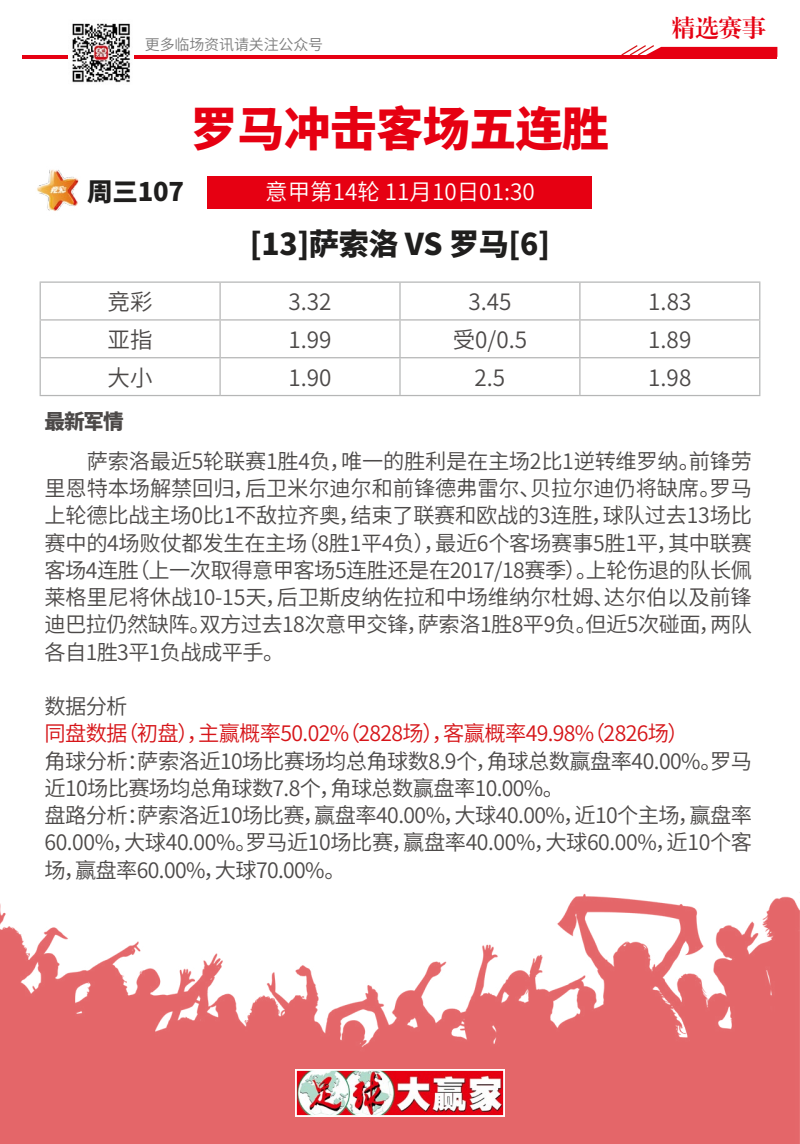
<style>
.page{position:relative;width:800px;height:1144px;background:#fff}
.page>*{position:absolute;margin:0;border:0;box-sizing:border-box;transform-origin:0 0}
.t1{font:900 46.88px "Noto Sans Hans";letter-spacing:-.01em;color:#e60012}
.t2{font:900 30px "Noto Sans Hans";letter-spacing:-.01em;color:#1f1e1d}
.t3{font:900 25.62px "Noto Sans Hans";letter-spacing:-.01em;color:#1f1e1d}
.t4{font:23.75px "CT Biao Song SJ";color:#e60012}
.t5{font:600 22.5px "Noto Sans Hans";color:#4c4948}
.t6{font:600 22.5px "Noto Sans Hans";color:#fff}
.t7{font:600 21.25px/27.2px "Noto Sans Hans";letter-spacing:-.025em;color:#4c4948;text-align:justify}
.t8{font:600 21.25px "Noto Sans Hans";letter-spacing:-.03em;color:#d61418}
.t9{font:900 20.62px "Noto Sans Hans";color:#4c4948}
.t10{font:600 15px "Noto Sans Hans";letter-spacing:-.01em;color:#7d7d7d}
</style>
<div class="page">
<img style="left:0;top:892px;width:800px;height:252px">
<img style="left:298px;top:1072px;width:204px;height:42px">
<div style="left:295px;top:1069px;width:210px;height:48px;border:2px solid #fff"></div>
<hr style="left:22px;top:55px;width:755px;height:4px;background:#e60012">
<svg style="left:621px;top:45px;width:156px;height:10px"></svg>
<img style="left:68px;top:23px;width:66px;height:60px">
<div style="left:208px;top:176px;width:384px;height:33px;background:#e60012"></div>
<hr style="left:40px;top:281px;width:180px;height:2px;background:#b5b6b6">
<hr style="left:40px;top:283px;width:1px;height:36px;background:#b5b6b6">
<hr style="left:220px;top:281px;width:180px;height:2px;background:#b5b6b6">
<hr style="left:219px;top:283px;width:2px;height:36px;background:#b5b6b6">
<hr style="left:400px;top:281px;width:180px;height:2px;background:#b5b6b6">
<hr style="left:399px;top:283px;width:2px;height:36px;background:#b5b6b6">
<hr style="left:580px;top:281px;width:180px;height:2px;background:#b5b6b6">
<hr style="left:579px;top:283px;width:2px;height:36px;background:#b5b6b6">
<hr style="left:759px;top:283px;width:1px;height:36px;background:#b5b6b6">
<hr style="left:40px;top:319px;width:180px;height:1px;background:#b5b6b6">
<hr style="left:40px;top:320px;width:1px;height:37px;background:#b5b6b6">
<hr style="left:220px;top:319px;width:180px;height:1px;background:#b5b6b6">
<hr style="left:219px;top:320px;width:2px;height:37px;background:#b5b6b6">
<hr style="left:400px;top:319px;width:180px;height:1px;background:#b5b6b6">
<hr style="left:399px;top:320px;width:2px;height:37px;background:#b5b6b6">
<hr style="left:580px;top:319px;width:180px;height:1px;background:#b5b6b6">
<hr style="left:579px;top:320px;width:2px;height:37px;background:#b5b6b6">
<hr style="left:759px;top:320px;width:1px;height:37px;background:#b5b6b6">
<hr style="left:40px;top:357px;width:180px;height:1px;background:#b5b6b6">
<hr style="left:40px;top:358px;width:1px;height:37px;background:#b5b6b6">
<hr style="left:220px;top:357px;width:180px;height:1px;background:#b5b6b6">
<hr style="left:219px;top:358px;width:2px;height:37px;background:#b5b6b6">
<hr style="left:400px;top:357px;width:180px;height:1px;background:#b5b6b6">
<hr style="left:399px;top:358px;width:2px;height:37px;background:#b5b6b6">
<hr style="left:580px;top:357px;width:180px;height:1px;background:#b5b6b6">
<hr style="left:579px;top:358px;width:2px;height:37px;background:#b5b6b6">
<hr style="left:759px;top:358px;width:1px;height:37px;background:#b5b6b6">
<hr style="left:40px;top:395px;width:180px;height:1px;background:#b5b6b6">
<hr style="left:220px;top:395px;width:180px;height:1px;background:#b5b6b6">
<hr style="left:400px;top:395px;width:180px;height:1px;background:#b5b6b6">
<hr style="left:580px;top:395px;width:180px;height:1px;background:#b5b6b6">
<img style="left:37px;top:169px;width:42px;height:42px">
<p class="t10" style="left:145px;top:36px;width:180px">更多临场资讯请关注公众号</p>
<h1 class="t1" style="left:191px;top:103px;width:420px">罗马冲击客场五连胜</h1>
<p class="t3" style="left:87px;top:177px;width:99px">周三107</p>
<p class="t6" style="left:265px;top:179px;width:271px">意甲第14轮 11月10日01:30</p>
<h2 class="t2" style="left:250px;top:227px;width:302px">[13]萨索洛 VS 罗马[6]</h2>
<p class="t4" style="left:672px;top:16px;width:96px">精选赛事</p>
<p class="t5" style="left:108px;top:289px;width:46px">竞彩</p>
<p class="t5" style="left:288px;top:289px;width:45px">3.32</p>
<p class="t5" style="left:468px;top:289px;width:45px">3.45</p>
<p class="t5" style="left:648px;top:289px;width:45px">1.83</p>
<p class="t5" style="left:108px;top:327px;width:46px">亚指</p>
<p class="t5" style="left:288px;top:327px;width:45px">1.99</p>
<p class="t5" style="left:453px;top:327px;width:76px">受0/0.5</p>
<p class="t5" style="left:648px;top:327px;width:45px">1.89</p>
<p class="t5" style="left:108px;top:365px;width:46px">大小</p>
<p class="t5" style="left:288px;top:365px;width:45px">1.90</p>
<p class="t5" style="left:475px;top:365px;width:32px">2.5</p>
<p class="t5" style="left:648px;top:365px;width:45px">1.98</p>
<p class="t9" style="left:44px;top:410px;width:81px">最新军情</p>
<p class="t7" style="left:44px;top:448px;width:709px;text-indent:42px">萨索洛最近5轮联赛1胜4负，唯一的胜利是在主场2比1逆转维罗纳。前锋劳里恩特本场解禁回归，后卫米尔迪尔和前锋德弗雷尔、贝拉尔迪仍将缺席。罗马上轮德比战主场0比1不敌拉齐奥，结束了联赛和欧战的3连胜，球队过去13场比赛中的4场败仗都发生在主场（8胜1平4负），最近6个客场赛事5胜1平，其中联赛客场4连胜（上一次取得意甲客场5连胜还是在2017/18赛季）。上轮伤退的队长佩莱格里尼将休战10-15天，后卫斯皮纳佐拉和中场维纳尔杜姆、达尔伯以及前锋迪巴拉仍然缺阵。双方过去18次意甲交锋，萨索洛1胜8平9负。但近5次碰面，两队各自1胜3平1负战成平手。</p>
<p class="t7" style="left:44px;top:693px;width:85px">数据分析</p>
<p class="t8" style="left:44px;top:721px;width:646px">同盘数据（初盘），主赢概率50.02%（2828场），客赢概率49.98%（2826场）</p>
<p class="t7" style="left:44px;top:748px;width:709px;text-align:left">角球分析：萨索洛近10场比赛场均总角球数8.9个，角球总数赢盘率40.00%。罗马近10场比赛场均总角球数7.8个，角球总数赢盘率10.00%。<br>盘路分析：萨索洛近10场比赛，赢盘率40.00%，大球40.00%，近10个主场，赢盘率60.00%，大球40.00%。罗马近10场比赛，赢盘率40.00%，大球60.00%，近10个客场，赢盘率60.00%，大球70.00%。</p>
</div>
